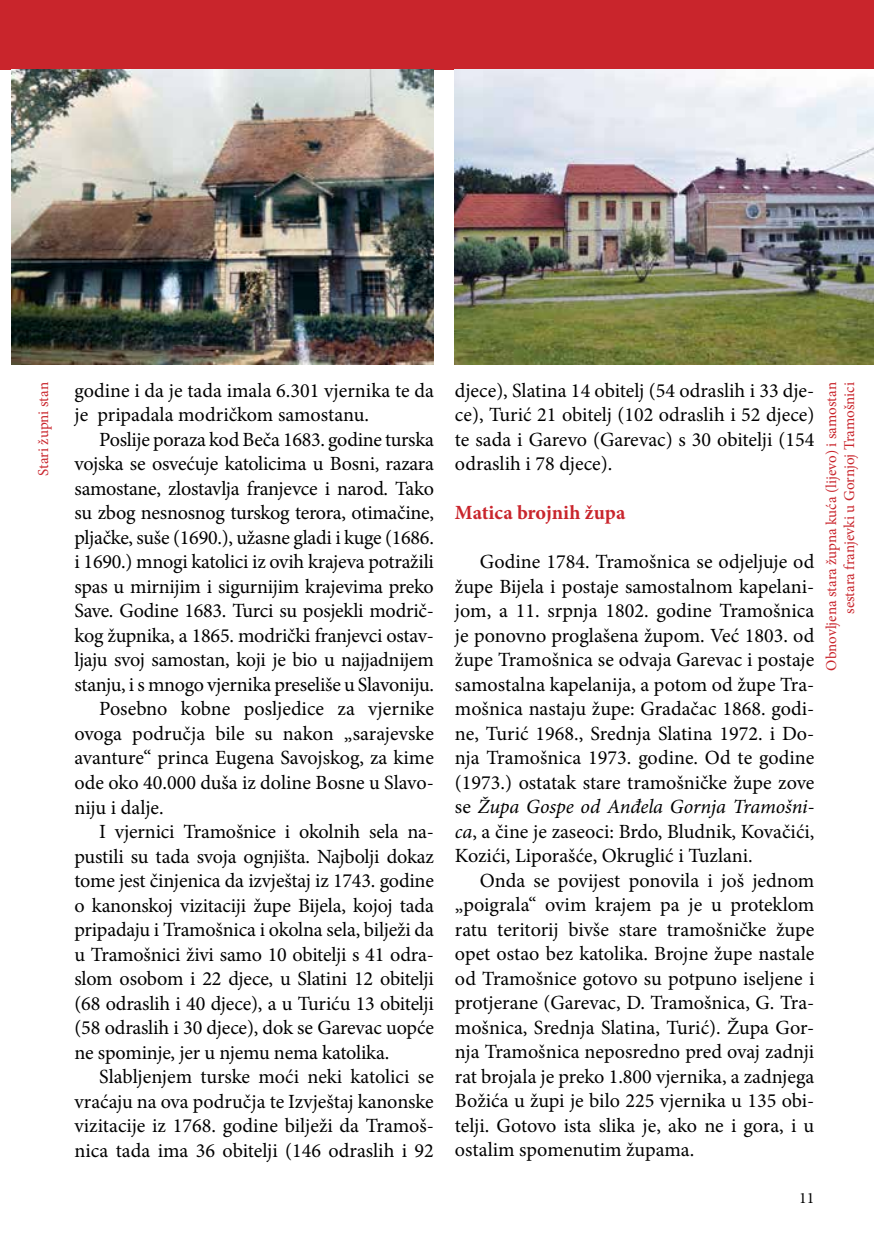
<style>
.page{position:relative;width:874px;height:1241px;background:#fff}
.page>*{position:absolute;margin:0;border:0;box-sizing:border-box;transform-origin:0 0}
.t1{font:20.12px/24.5px "Minion Pro";letter-spacing:-.01em;color:#000;text-align:justify}
.t2{font:700 20.12px "Minion Pro";letter-spacing:-.005em;color:#c9252c}
.t3{font:15.75px "Minion Pro";color:#000}
.t4{font:15.05px/18px "Minion Pro";color:#c9252c;text-align:right}
.s1{font-style:italic}
</style>
<div class="page">
<div style="left:0;top:0;width:873px;height:69px;background:#c9252c"></div>
<img style="left:12px;top:69px;width:421px;height:295px">
<img style="left:454px;top:69px;width:419px;height:295px">
<p class="t1" style="left:454px;top:378px;width:361px">djece), Slatina 14 obitelj (54 odraslih i 33 dje&shy;ce), Turić 21 obitelj (102 odraslih i 52 djece) te sada i Garevo (Garevac) s 30 obitelji (154 odraslih i 78 djece).</p>
<p class="t2" style="left:454px;top:498px;width:172px">Matica brojnih župa</p>
<p class="t1" style="left:454px;top:549px;width:361px;text-indent:25px">Godine 1784. Tramošnica se odjeljuje od župe Bijela i postaje samostalnom kapelani&shy;jom, a 11. srpnja 1802. godine Tramošnica je ponovno proglašena župom. Već 1803. od župe Tramošnica se odvaja Garevac i postaje samostalna kapelanija, a potom od župe Tra&shy;mošnica nastaju župe: Gradačac 1868. godi&shy;ne, Turić 1968., Srednja Slatina 1972. i Do&shy;nja Tramošnica 1973. godine. Od te godine (1973.) ostatak stare tramošničke župe zove se <span class="s1">Župa Gospe od Anđela Gornja Tramošni&shy;ca</span>, a čine je zaseoci: Brdo, Bludnik, Kovačići, Kozići, Liporašće, Okruglić i Tuzlani.</p>
<p class="t1" style="left:454px;top:868px;width:361px;text-indent:25px">Onda se povijest ponovila i još jednom „poigrala“ ovim krajem pa je u proteklom ratu teritorij bivše stare tramošničke župe opet ostao bez katolika. Brojne župe nastale od Tramošnice gotovo su potpuno iseljene i protjerane (Garevac, D. Tramošnica, G. Tra&shy;mošnica, Srednja Slatina, Turić). Župa Gor&shy;nja Tramošnica neposredno pred ovaj zadnji rat brojala je preko 1.800 vjernika, a zadnjega Božića u župi je bilo 225 vjernika u 135 obi&shy;telji. Gotovo ista slika je, ako ne i gora, i u ostalim spomenutim župama.</p>
<p class="t4" style="left:34px;top:476px;width:95px;rotate:-90deg">Stari župni stan</p>
<p class="t4" style="left:821px;top:670px;width:290px;rotate:-90deg">Obnovljena stara župna kuća (lijevo) i samostan sestara franjevki u Gornjoj Tramošnici</p>
<p class="t1" style="left:74px;top:378px;width:361px">godine i da je tada imala 6.301 vjernika te da je pripadala modričkom samostanu.</p>
<p class="t1" style="left:99px;top:427px;width:336px">Poslije poraza kod Beča 1683. godine turska</p>
<p class="t1" style="left:74px;top:451px;width:361px">vojska se osvećuje katolicima u Bosni, razara</p>
<p class="t1" style="left:74px;top:476px;width:361px">samostane, zlostavlja franjevce i narod. Tako</p>
<p class="t1" style="left:74px;top:500px;width:361px">su zbog nesnosnog turskog terora, otimačine,</p>
<p class="t1" style="left:74px;top:525px;width:361px">pljačke, suše (1690.), užasne gladi i kuge (1686.</p>
<p class="t1" style="left:74px;top:549px;width:361px">i 1690.) mnogi katolici iz ovih krajeva potražili</p>
<p class="t1" style="left:74px;top:574px;width:361px">spas u mirnijim i sigurnijim krajevima preko</p>
<p class="t1" style="left:74px;top:598px;width:361px">Save. Godine 1683. Turci su posjekli modrič-</p>
<p class="t1" style="left:74px;top:623px;width:361px">kog župnika, a 1865. modrički franjevci ostav-</p>
<p class="t1" style="left:74px;top:647px;width:361px">ljaju svoj samostan, koji je bio u najjadnijem</p>
<p class="t1" style="left:74px;top:672px;width:361px">stanju, i s mnogo vjernika preseliše u Slavoniju.</p>
<p class="t1" style="left:99px;top:696px;width:336px">Posebno kobne posljedice za vjernike</p>
<p class="t1" style="left:74px;top:721px;width:361px">ovoga područja bile su nakon „sarajevske</p>
<p class="t1" style="left:74px;top:745px;width:361px">avanture“ princa Eugena Savojskog, za kime</p>
<p class="t1" style="left:74px;top:770px;width:361px">ode oko 40.000 duša iz doline Bosne u Slavo-</p>
<p class="t1" style="left:74px;top:794px;width:91px">niju i dalje.</p>
<p class="t1" style="left:99px;top:819px;width:336px">I vjernici Tramošnice i okolnih sela na-</p>
<p class="t1" style="left:74px;top:843px;width:361px">pustili su tada svoja ognjišta. Najbolji dokaz</p>
<p class="t1" style="left:74px;top:868px;width:361px">tome jest činjenica da izvještaj iz 1743. godine</p>
<p class="t1" style="left:74px;top:892px;width:361px">o kanonskoj vizitaciji župe Bijela, kojoj tada</p>
<p class="t1" style="left:74px;top:917px;width:361px">pripadaju i Tramošnica i okolna sela, bilježi da</p>
<p class="t1" style="left:74px;top:941px;width:361px">u Tramošnici živi samo 10 obitelji s 41 odra-</p>
<p class="t1" style="left:74px;top:966px;width:361px">slom osobom i 22 djece, u Slatini 12 obitelji</p>
<p class="t1" style="left:74px;top:990px;width:361px">(68 odraslih i 40 djece), a u Turiću 13 obitelji</p>
<p class="t1" style="left:74px;top:1015px;width:361px">(58 odraslih i 30 djece), dok se Garevac uopće</p>
<p class="t1" style="left:74px;top:1039px;width:316px">ne spominje, jer u njemu nema katolika.</p>
<p class="t1" style="left:99px;top:1064px;width:336px">Slabljenjem turske moći neki katolici se</p>
<p class="t1" style="left:74px;top:1088px;width:361px">vraćaju na ova područja te Izvještaj kanonske</p>
<p class="t1" style="left:74px;top:1113px;width:361px">vizitacije iz 1768. godine bilježi da Tramoš-</p>
<p class="t1" style="left:74px;top:1137px;width:361px">nica tada ima 36 obitelji (146 odraslih i 92</p>
<p class="t3" style="left:798px;top:1187px;width:17px">11</p>
</div>
